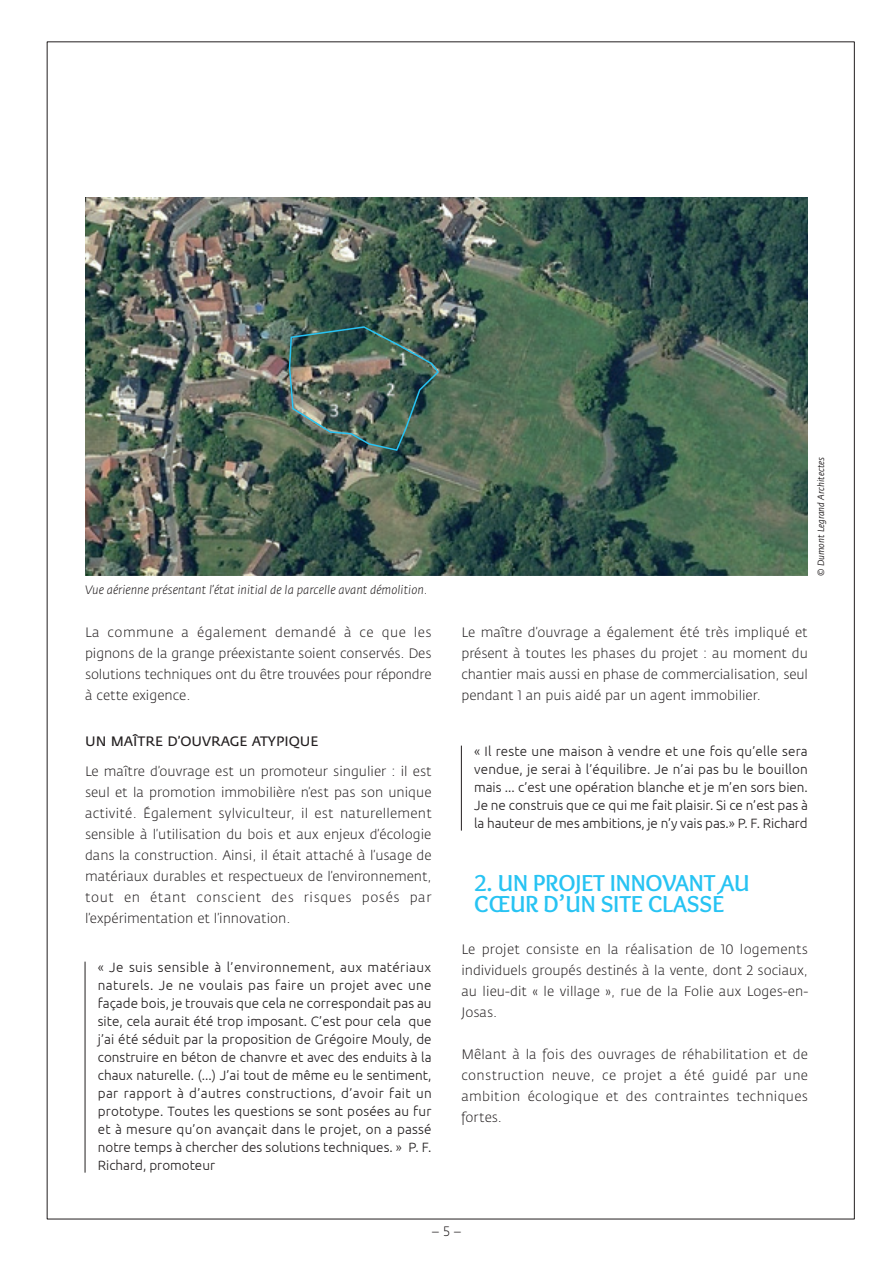
<style>
.page{position:relative;width:893px;height:1263px;background:#fff}
.page>*{position:absolute;margin:0;border:0;box-sizing:border-box;transform-origin:0 0}
.t1{font:700 24px/21px "Overlock";color:#27c3f3}
.t2{font:300 13.5px/21px "Fedra Sans";color:#231f20;text-align:justify}
.t3{font:300 13.5px/18px "Ubuntu";color:#231f20;text-align:justify}
.t4{font:13.5px "Fedra Sans";color:#231f20}
.t5{font:italic 300 12px "Fedra Sans";color:#231f20}
.t6{font:italic 9px "Fedra Sans";color:#231f20}
</style>
<div class="page">
<hr style="left:85px;top:962px;width:1px;height:210px;background:#231f20">
<hr style="left:461px;top:746px;width:1px;height:84px;background:#231f20">
<img style="left:85px;top:198px;width:723px;height:377px">
<img style="left:288px;top:325px;width:152px;height:127px">
<p class="t5" style="left:85px;top:584px;width:344px">Vue aérienne présentant l’état initial de la parcelle avant démolition.</p>
<p class="t2" style="left:85px;top:622px;width:348px">La commune a également demandé à ce que les pignons de la grange préexistante soient conservés. Des solutions techniques ont du être trouvées pour répondre à cette exigence.</p>
<p class="t4" style="left:85px;top:734px;width:235px">UN MAÎTRE D’OUVRAGE ATYPIQUE</p>
<p class="t2" style="left:85px;top:761px;width:348px">Le maître d’ouvrage est un promoteur singulier : il est seul et la promotion immobilière n’est pas son unique activité. Également sylviculteur, il est naturellement sensible à l’utilisation du bois et aux enjeux d’écologie dans la construction. Ainsi, il était attaché à l’usage de matériaux durables et respectueux de l’environnement, tout en étant conscient des risques posés par l’expérimentation et l’innovation.</p>
<p class="t3" style="left:98px;top:958px;width:335px">« Je suis sensible à l’environnement, aux matériaux naturels. Je ne voulais pas faire un projet avec une façade bois, je trouvais que cela ne correspondait pas au site, cela aurait été trop imposant. C’est pour cela que j’ai été séduit par la proposition de Grégoire Mouly, de construire en béton de chanvre et avec des enduits à la chaux naturelle. (...) J’ai tout de même eu le sentiment, par rapport à d’autres constructions, d’avoir fait un prototype. Toutes les questions se sont posées au fur et à mesure qu’on avançait dans le projet, on a passé notre temps à chercher des solutions techniques. » P. F.<br>Richard, promoteur</p>
<p class="t6" style="left:816px;top:576px;width:120px;rotate:-90deg">© Dumont Legrand Architectes</p>
<p class="t2" style="left:461px;top:622px;width:348px">Le maître d’ouvrage a également été très impliqué et présent à toutes les phases du projet : au moment du chantier mais aussi en phase de commercialisation, seul pendant 1 an puis aidé par un agent immobilier.</p>
<p class="t3" style="left:474px;top:742px;width:335px">« Il reste une maison à vendre et une fois qu’elle sera vendue, je serai à l’équilibre. Je n’ai pas bu le bouillon mais ... c’est une opération blanche et je m’en sors bien.<br>Je ne construis que ce qui me fait plaisir. Si ce n’est pas à la hauteur de mes ambitions, je n’y vais pas.» P. F. Richard</p>
<h1 class="t1" style="left:474px;top:872px;width:277px">2. UN PROJET INNOVANT AU<br>CŒUR D’UN SITE CLASSÉ</h1>
<p class="t2" style="left:461px;top:939px;width:348px">Le projet consiste en la réalisation de 10 logements individuels groupés destinés à la vente, dont 2 sociaux, au lieu-dit « le village », rue de la Folie aux Loges-en-Josas.</p>
<p class="t2" style="left:461px;top:1044px;width:348px">Mêlant à la fois des ouvrages de réhabilitation et de construction neuve, ce projet a été guidé par une ambition écologique et des contraintes techniques fortes.</p>
<p class="t2" style="left:432px;top:1221px;width:30px">– 5 –</p>
</div>
